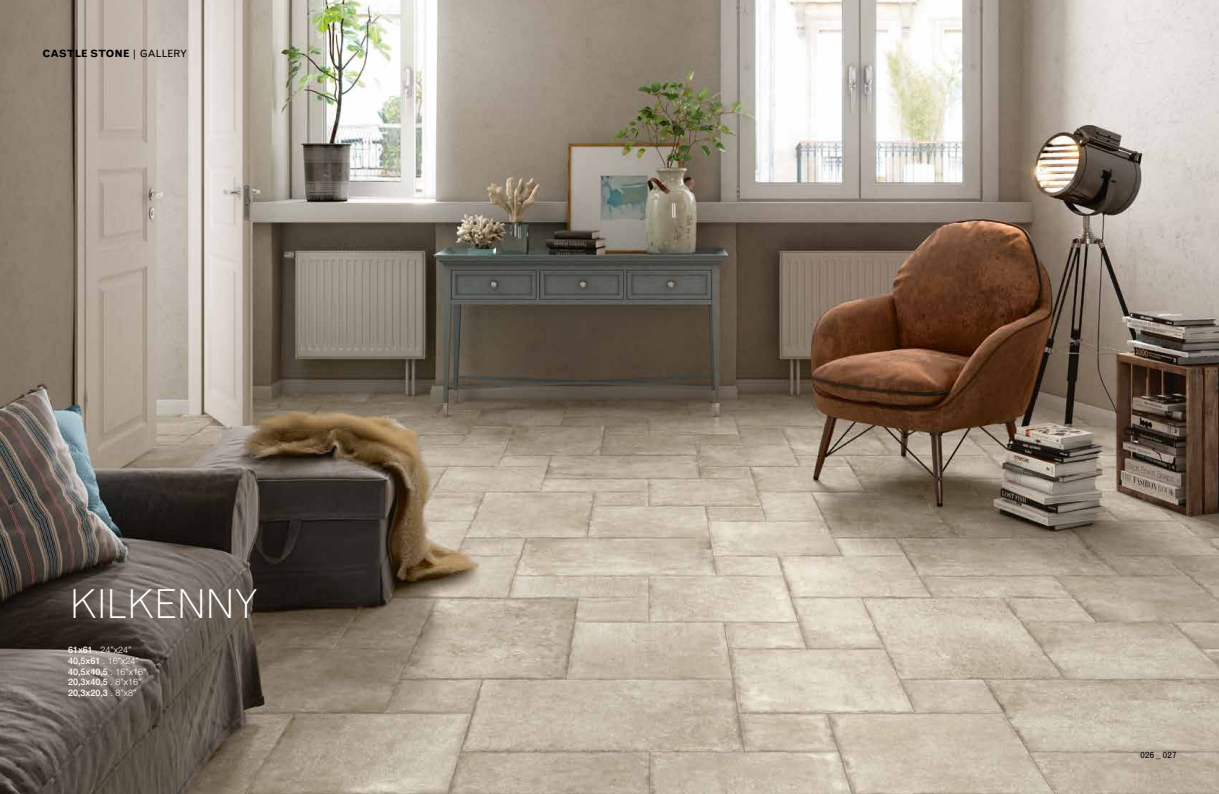
<style>
.page{position:relative;width:1219px;height:794px;background:#fff}
.page>*{position:absolute;margin:0;border:0;box-sizing:border-box;transform-origin:0 0}
.t1{font:300 40px "Grotesque MT Std";letter-spacing:-.04em;color:#fff}
.t2{font:700 10px "Grotesque MT Std";color:#000}
.t3{font:500 9px/10.8px "Helvetica Neue LT Std";color:#fff}
.t4{font:9px "Grotesque MT Std";letter-spacing:.04em;color:#000}
.s1{font-weight:400}
.s2{font-weight:300}
</style>
<div class="page">
<img style="left:0;top:0;width:1219px;height:794px">
<p class="t2" style="left:43px;top:47px;width:146px">CASTLE STONE <span class="s1">| GALLERY</span></p>
<h1 class="t1" style="left:68px;top:580px;width:193px">KILKENNY</h1>
<p class="t3" style="left:68px;top:644px;width:80px">61x61 <span class="s2">. 24”x24”<br></span>40,5x61 <span class="s2">. 16”x24”<br></span>40,5x40,5 <span class="s2">. 16”x16”<br></span>20,3x40,5 <span class="s2">. 8”x16”<br></span>20,3x20,3 <span class="s2">. 8”x8”</span></p>
<p class="t4" style="left:1140px;top:749px;width:37px">026 _ 027</p>
</div>
